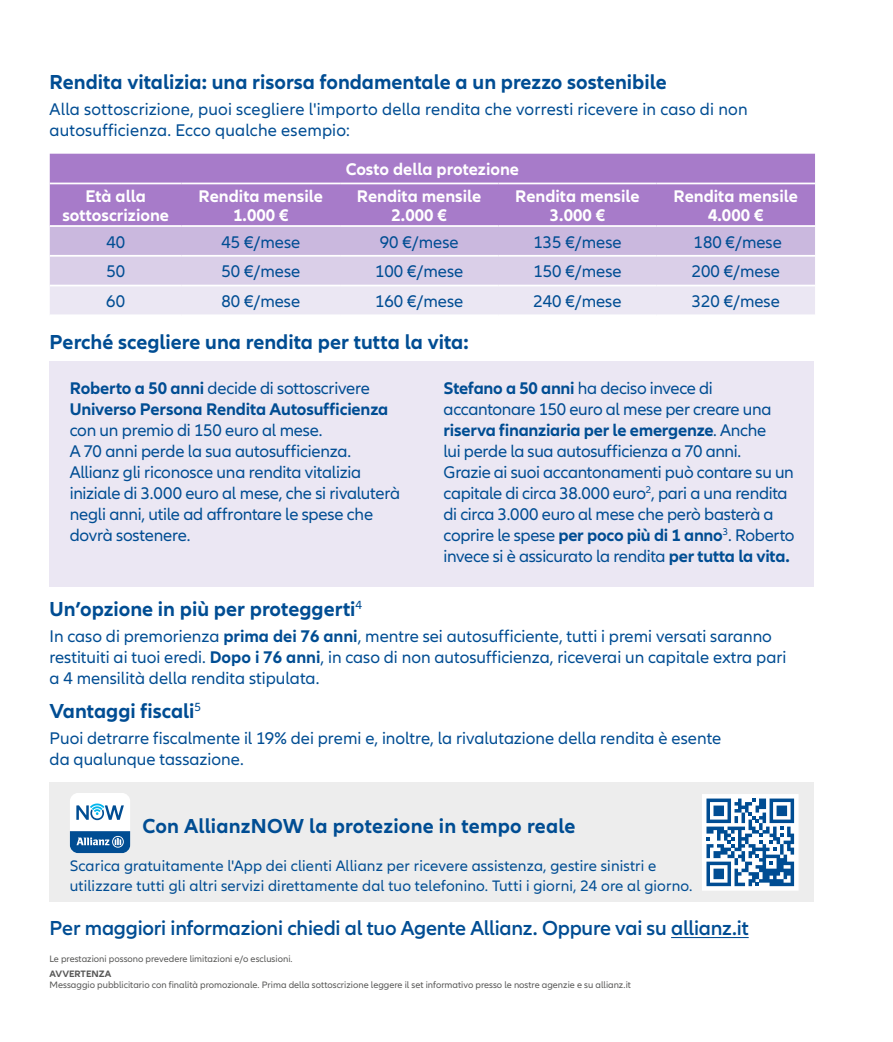
<style>
.page{position:relative;width:893px;height:1042px;background:#fff}
.page>*{position:absolute;margin:0;border:0;box-sizing:border-box;transform-origin:0 0}
.t1{font:700 21px "Allianz Neo";color:#004d93}
.t2{font:600 21px "Allianz Neo";letter-spacing:-.01em;color:#004d93}
.t3{font:17.5px/21px "Allianz Neo";letter-spacing:-.005em;color:#004d93}
.t4{font:700 17.5px/19.2px "Allianz Neo";color:#fff;text-align:center}
.t5{font:700 17.5px/21px "Allianz Neo";letter-spacing:-.01em;color:#004d93}
.t6{font:15.75px/19.2px "Allianz Neo";letter-spacing:.01em;color:#004d93}
.t7{font:9.62px "Allianz Neo";color:#575756}
.t8{font:700 9.62px "Allianz Neo";color:#575756}
.s1{font-weight:400}
.s2{font-weight:700}
</style>
<div class="page">
<div style="left:50px;top:154px;width:765px;height:71px;background:#a77bc9"></div>
<svg style="left:50px;top:227px;width:765px;height:87px;background:#dacfe8"></svg>
<hr style="left:50px;top:183px;width:132px;height:1px;background:#fff">
<hr style="left:182px;top:183px;width:158px;height:1px;background:#fff">
<hr style="left:340px;top:183px;width:158px;height:1px;background:#fff">
<hr style="left:498px;top:183px;width:159px;height:1px;background:#fff">
<hr style="left:657px;top:183px;width:158px;height:1px;background:#fff">
<hr style="left:50px;top:255px;width:132px;height:2px;background:#fff">
<hr style="left:182px;top:255px;width:158px;height:2px;background:#fff">
<hr style="left:340px;top:255px;width:158px;height:2px;background:#fff">
<hr style="left:498px;top:255px;width:159px;height:2px;background:#fff">
<hr style="left:657px;top:255px;width:158px;height:2px;background:#fff">
<hr style="left:50px;top:285px;width:132px;height:1px;background:#fff">
<hr style="left:182px;top:285px;width:158px;height:1px;background:#fff">
<hr style="left:340px;top:285px;width:158px;height:1px;background:#fff">
<hr style="left:498px;top:285px;width:159px;height:1px;background:#fff">
<hr style="left:657px;top:285px;width:158px;height:1px;background:#fff">
<div style="left:50px;top:782px;width:764px;height:119px;background:#ededed"></div>
<svg style="left:70px;top:793px;width:60px;height:60px;background:#99b9d5"></svg>
<div style="left:702px;top:794px;width:97px;height:96px;background:#fff"></div>
<svg style="left:706px;top:798px;width:88px;height:88px"></svg>
<div style="left:50px;top:361px;width:764px;height:225px;background:#ebe7f3"></div>
<hr style="left:671px;top:937px;width:78px;height:1px;background:#004d93">
<p class="t1" style="left:50px;top:70px;width:619px">Rendita vitalizia: una risorsa fondamentale a un prezzo sostenibile</p>
<p class="t3" style="left:50px;top:99px;width:699px">Alla sottoscrizione, puoi scegliere l'importo della rendita che vorresti ricevere in caso di non autosufficienza. Ecco qualche esempio:</p>
<p class="t4" style="left:346px;top:160px;width:175px">Costo della protezione</p>
<p class="t4" style="left:62px;top:187px;width:108px">Età alla sottoscrizione</p>
<p class="t4" style="left:199px;top:187px;width:126px">Rendita mensile<br>1.000 €</p>
<p class="t4" style="left:357px;top:187px;width:126px">Rendita mensile<br>2.000 €</p>
<p class="t4" style="left:515px;top:187px;width:126px">Rendita mensile<br>3.000 €</p>
<p class="t4" style="left:674px;top:187px;width:126px">Rendita mensile<br>4.000 €</p>
<p class="t3" style="left:106px;top:232px;width:20px">40</p>
<p class="t3" style="left:221px;top:232px;width:80px">45 €/mese</p>
<p class="t3" style="left:380px;top:232px;width:80px">90 €/mese</p>
<p class="t3" style="left:533px;top:232px;width:90px">135 €/mese</p>
<p class="t3" style="left:694px;top:232px;width:90px">180 €/mese</p>
<p class="t3" style="left:106px;top:261px;width:20px">50</p>
<p class="t3" style="left:221px;top:261px;width:80px">50 €/mese</p>
<p class="t3" style="left:375px;top:261px;width:90px">100 €/mese</p>
<p class="t3" style="left:533px;top:261px;width:90px">150 €/mese</p>
<p class="t3" style="left:692px;top:261px;width:90px">200 €/mese</p>
<p class="t3" style="left:106px;top:291px;width:20px">60</p>
<p class="t3" style="left:221px;top:291px;width:80px">80 €/mese</p>
<p class="t3" style="left:375px;top:291px;width:90px">160 €/mese</p>
<p class="t3" style="left:533px;top:291px;width:90px">240 €/mese</p>
<p class="t3" style="left:692px;top:291px;width:90px">320 €/mese</p>
<p class="t1" style="left:50px;top:330px;width:421px">Perché scegliere una rendita per tutta la vita:</p>
<p class="t5" style="left:70px;top:378px;width:320px">Roberto a 50 anni <span class="s1">decide di sottoscrivere<br></span>Universo Persona Rendita Autosufficienza</p>
<p class="t3" style="left:70px;top:420px;width:332px">con un premio di 150 euro al mese.<br>A 70 anni perde la sua autosufficienza.<br>Allianz gli riconosce una rendita vitalizia iniziale di 3.000 euro al mese, che si rivaluterà negli anni, utile ad affrontare le spese che dovrà sostenere.</p>
<p class="t3" style="left:444px;top:378px;width:352px"><span class="s2">Stefano a 50 anni</span> ha deciso invece di accantonare 150 euro al mese per creare una <span class="s2">riserva finanziaria per le emergenze</span>. Anche<br>lui perde la sua autosufficienza a 70 anni.<br>Grazie ai suoi accantonamenti può contare su un capitale di circa 38.000 euro<sup>2</sup>, pari a una rendita di circa 3.000 euro al mese che però basterà a coprire le spese <span class="s2">per poco più di 1 anno</span><sup>3</sup>. Roberto invece si è assicurato la rendita <span class="s2">per tutta la vita.</span></p>
<p class="t1" style="left:50px;top:596px;width:314px">Un’opzione in più per proteggerti<sup>4</sup></p>
<p class="t3" style="left:50px;top:626px;width:738px">In caso di premorienza <span class="s2">prima dei 76 anni</span>, mentre sei autosufficiente, tutti i premi versati saranno restituiti ai tuoi eredi. <span class="s2">Dopo i 76 anni</span>, in caso di non autosufficienza, riceverai un capitale extra pari a 4 mensilità della rendita stipulata.</p>
<p class="t1" style="left:50px;top:699px;width:153px">Vantaggi fiscali<sup>5</sup></p>
<p class="t3" style="left:50px;top:728px;width:673px">Puoi detrarre fiscalmente il 19% dei premi e, inoltre, la rivalutazione della rendita è esente da qualunque tassazione.</p>
<p class="t1" style="left:142px;top:813px;width:435px">Con AllianzNOW la protezione in tempo reale</p>
<p class="t6" style="left:70px;top:857px;width:624px">Scarica gratuitamente l'App dei clienti Allianz per ricevere assistenza, gestire sinistri e utilizzare tutti gli altri servizi direttamente dal tuo telefonino. Tutti i giorni, 24 ore al giorno.</p>
<p class="t2" style="left:50px;top:916px;width:701px">Per maggiori informazioni chiedi al tuo Agente Allianz. Oppure vai su allianz.it</p>
<p class="t7" style="left:50px;top:953px;width:244px">Le prestazioni possono prevedere limitazioni e/o esclusioni.</p>
<p class="t8" style="left:50px;top:968px;width:63px">AVVERTENZA</p>
<p class="t7" style="left:50px;top:979px;width:583px">Messaggio pubblicitario con finalità promozionale. Prima della sottoscrizione leggere il set informativo presso le nostre agenzie e su allianz.it</p>
</div>
